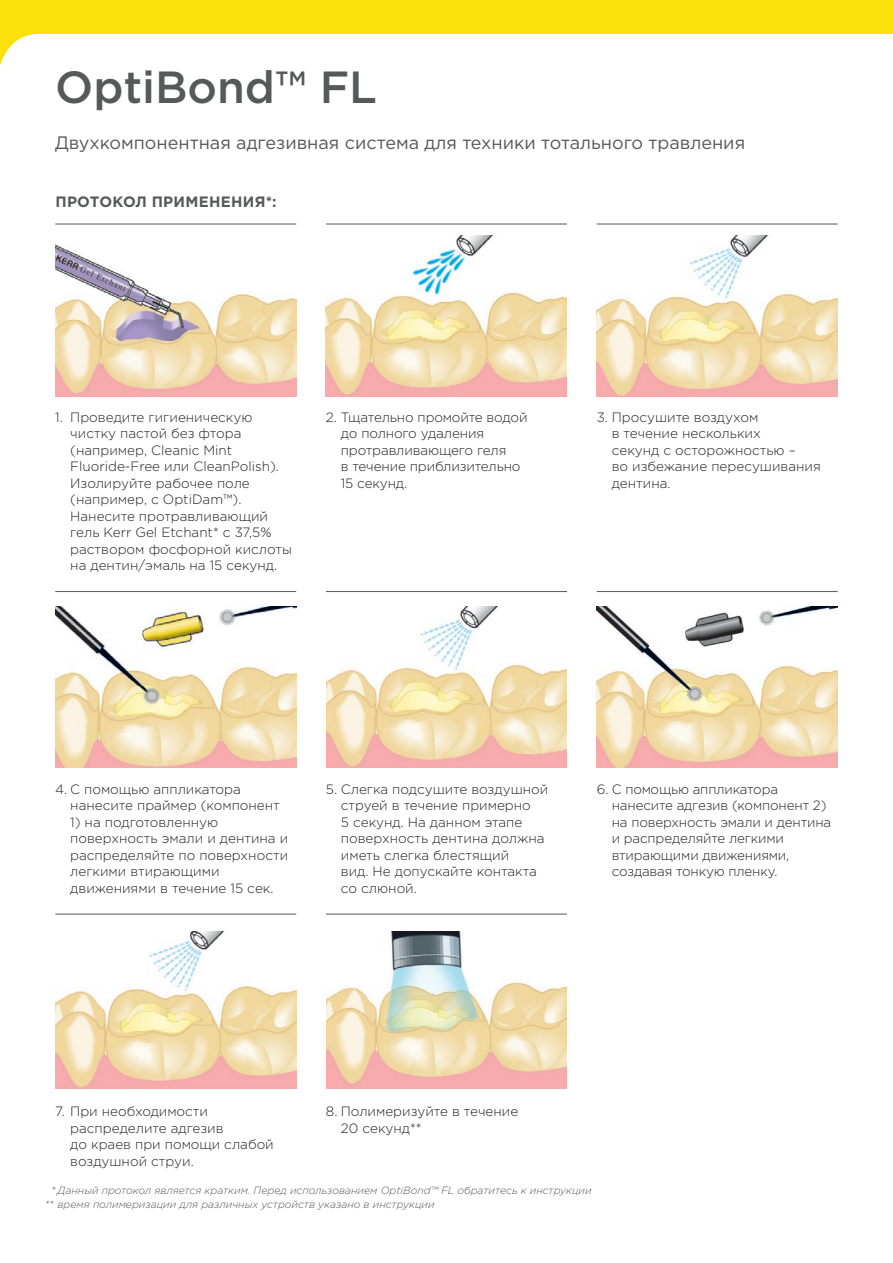
<style>
.page{position:relative;width:893px;height:1263px;background:#fff}
.page>*{position:absolute;margin:0;border:0;box-sizing:border-box;transform-origin:0 0}
.t1{font:500 45px "Gotham Pro";color:#57585a}
.t2{font:18px "Gotham Pro";color:#57585a}
.t3{font:700 15px "Gotham Pro";letter-spacing:.02em;color:#57585a}
.t4{font:300 13.5px/16.5px "Gotham Pro";color:#231f20}
.t5{font:italic 300 10.5px/13.5px "Gotham Pro";color:#57585a}
</style>
<div class="page">
<svg style="left:0;top:0;width:893px;height:65px;fill:#fae10b"></svg>
<img style="left:55px;top:244px;width:241px;height:152px">
<img style="left:326px;top:606px;width:241px;height:161px">
<img style="left:326px;top:235px;width:241px;height:161px">
<img style="left:55px;top:606px;width:241px;height:161px">
<img style="left:597px;top:606px;width:241px;height:161px">
<img style="left:596px;top:235px;width:242px;height:161px">
<img style="left:55px;top:932px;width:241px;height:157px">
<img style="left:326px;top:932px;width:241px;height:157px">
<hr style="left:55px;top:224px;width:241px;height:1px;background:#57585a">
<hr style="left:597px;top:224px;width:241px;height:1px;background:#57585a">
<hr style="left:326px;top:224px;width:241px;height:1px;background:#57585a">
<hr style="left:55px;top:591px;width:241px;height:1px;background:#57585a">
<hr style="left:597px;top:591px;width:241px;height:1px;background:#57585a">
<hr style="left:326px;top:591px;width:241px;height:1px;background:#57585a">
<hr style="left:55px;top:914px;width:241px;height:1px;background:#57585a">
<hr style="left:326px;top:914px;width:241px;height:1px;background:#57585a">
<h1 class="t1" style="left:55px;top:62px;width:323px">OptiBond™ FL</h1>
<h2 class="t2" style="left:55px;top:133px;width:691px">Двухкомпонентная адгезивная система для техники тотального травления</h2>
<p class="t3" style="left:55px;top:193px;width:223px">ПРОТОКОЛ ПРИМЕНЕНИЯ*:</p>
<p class="t4" style="left:70px;top:409px;width:223px;text-indent:-15px">1. Проведите гигиеническую чистку пастой без фтора (например, Cleanic Mint<br>Fluoride-Free или CleanPolish).<br>Изолируйте рабочее поле (например, с OptiDam™).<br>Нанесите протравливающий гель Kerr Gel Etchant* с 37,5% раствором фосфорной кислоты на дентин/эмаль на 15 секунд.</p>
<p class="t4" style="left:341px;top:409px;width:188px;text-indent:-15px">2. Тщательно промойте водой до полного удаления протравливающего геля<br>в течение приблизительно<br>15 секунд.</p>
<p class="t4" style="left:612px;top:409px;width:211px;text-indent:-15px">3. Просушите воздухом<br>в течение нескольких<br>секунд с осторожностью –<br>во избежание пересушивания дентина.</p>
<p class="t4" style="left:70px;top:781px;width:211px;text-indent:-15px">4. С помощью аппликатора нанесите праймер (компонент</p>
<p class="t4" style="left:70px;top:814px;width:219px">1) на подготовленную поверхность эмали и дентина и распределяйте по поверхности легкими втирающими движениями в течение 15 сек.</p>
<p class="t4" style="left:341px;top:781px;width:209px;text-indent:-15px">5. Слегка подсушите воздушной струей в течение примерно<br>5 секунд. На данном этапе поверхность дентина должна иметь слегка блестящий<br>вид. Не допускайте контакта со слюной.</p>
<p class="t4" style="left:612px;top:781px;width:221px;text-indent:-15px">6. С помощью аппликатора нанесите адгезив (компонент 2) на поверхность эмали и дентина и распределяйте легкими втирающими движениями, создавая тонкую пленку.</p>
<p class="t4" style="left:341px;top:1103px;width:179px;text-indent:-15px">8. Полимеризуйте в течение<br>20 секунд**</p>
<p class="t4" style="left:70px;top:1103px;width:205px;text-indent:-15px">7. При необходимости распределите адгезив<br>до краев при помощи слабой воздушной струи.</p>
<p class="t5" style="left:45px;top:1184px;width:548px;text-indent:6px">* Данный протокол является кратким. Перед использованием OptiBond™ FL обратитесь к инструкции ** время полимеризации для различных устройств указано в инструкции</p>
</div>
